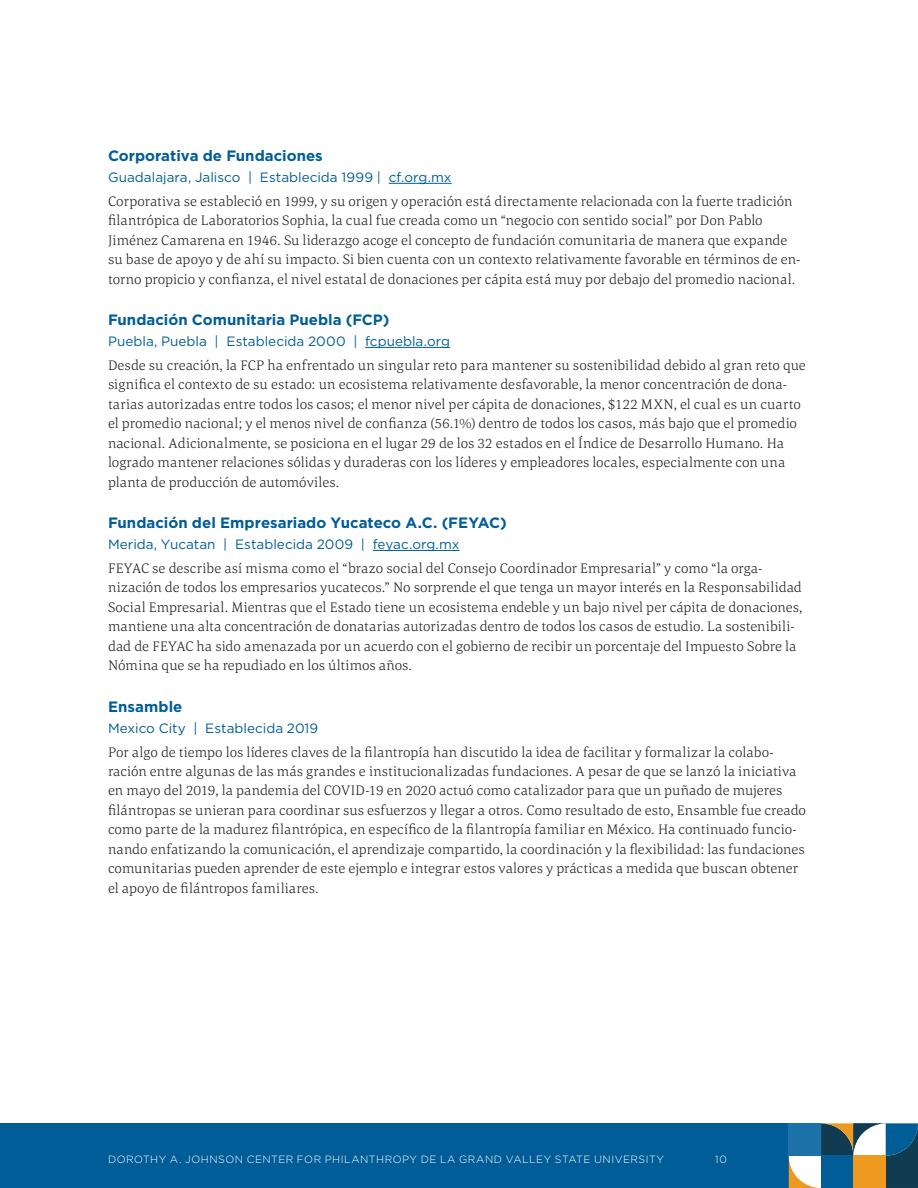
<style>
.page{position:relative;width:918px;height:1188px;background:#fff}
.page>*{position:absolute;margin:0;border:0;box-sizing:border-box;transform-origin:0 0}
.t1{font:700 15px "Gotham";color:#005d98}
.t2{font:300 14.25px/19.5px "Corda";letter-spacing:.005em;color:#231f20}
.t3{font:13.5px "Gotham";color:#005d98}
.t4{font:300 10.5px "Gotham";letter-spacing:.045em;color:#fff}
</style>
<div class="page">
<div style="left:0;top:1123px;width:789px;height:65px;background:#005d98"></div>
<svg style="left:789px;top:1123px;width:129px;height:65px"></svg>
<div style="left:853px;top:1156px;width:33px;height:32px;background:#ee9a20"></div>
<hr style="left:389px;top:183px;width:63px;height:1px;background:#005d98">
<hr style="left:365px;top:347px;width:85px;height:1px;background:#005d98">
<hr style="left:373px;top:550px;width:87px;height:1px;background:#005d98">
<p class="t1" style="left:108px;top:147px;width:216px">Corporativa de Fundaciones</p>
<p class="t3" style="left:108px;top:169px;width:345px">Guadalajara, Jalisco | Establecida 1999 | cf.org.mx</p>
<p class="t2" style="left:108px;top:191px;width:694px">Corporativa se estableció en 1999, y su origen y operación está directamente relacionada con la fuerte tradición filantrópica de Laboratorios Sophia, la cual fue creada como un “negocio con sentido social” por Don Pablo Jiménez Camarena en 1946. Su liderazgo acoge el concepto de fundación comunitaria de manera que expande su base de apoyo y de ahí su impacto. Si bien cuenta con un contexto relativamente favorable en términos de en&shy;torno propicio y confianza, el nivel estatal de donaciones per cápita está muy por debajo del promedio nacional.</p>
<p class="t1" style="left:108px;top:311px;width:283px">Fundación Comunitaria Puebla (FCP)</p>
<p class="t3" style="left:108px;top:333px;width:344px">Puebla, Puebla | Establecida 2000 | fcpuebla.org</p>
<p class="t2" style="left:108px;top:355px;width:699px">Desde su creación, la FCP ha enfrentado un singular reto para mantener su sostenibilidad debido al gran reto que significa el contexto de su estado: un ecosistema relativamente desfavorable, la menor concentración de dona&shy;tarias autorizadas entre todos los casos; el menor nivel per cápita de donaciones, $122 MXN, el cual es un cuarto el promedio nacional; y el menos nivel de confianza (56.1%) dentro de todos los casos, más bajo que el promedio nacional. Adicionalmente, se posiciona en el lugar 29 de los 32 estados en el Índice de Desarrollo Humano. Ha logrado mantener relaciones sólidas y duraderas con los líderes y empleadores locales, especialmente con una planta de producción de automóviles.</p>
<p class="t1" style="left:108px;top:514px;width:400px">Fundación del Empresariado Yucateco A.C. (FEYAC)</p>
<p class="t3" style="left:108px;top:536px;width:353px">Merida, Yucatan | Establecida 2009 | feyac.org.mx</p>
<p class="t2" style="left:108px;top:558px;width:696px">FEYAC se describe así misma como el “brazo social del Consejo Coordinador Empresarial” y como “la orga&shy;nización de todos los empresarios yucatecos.” No sorprende el que tenga un mayor interés en la Responsabilidad Social Empresarial. Mientras que el Estado tiene un ecosistema endeble y un bajo nivel per cápita de donaciones, mantiene una alta concentración de donatarias autorizadas dentro de todos los casos de estudio. La sostenibili&shy;dad de FEYAC ha sido amenazada por un acuerdo con el gobierno de recibir un porcentaje del Impuesto Sobre la Nómina que se ha repudiado en los últimos años.</p>
<p class="t1" style="left:108px;top:698px;width:76px">Ensamble</p>
<p class="t3" style="left:108px;top:719px;width:212px">Mexico City | Establecida 2019</p>
<p class="t2" style="left:108px;top:742px;width:700px">Por algo de tiempo los líderes claves de la filantropía han discutido la idea de facilitar y formalizar la colabo&shy;ración entre algunas de las más grandes e institucionalizadas fundaciones. A pesar de que se lanzó la iniciativa en mayo del 2019, la pandemia del COVID-19 en 2020 actuó como catalizador para que un puñado de mujeres filántropas se unieran para coordinar sus esfuerzos y llegar a otros. Como resultado de esto, Ensamble fue creado como parte de la madurez filantrópica, en específico de la filantropía familiar en México. Ha continuado funcio&shy;nando enfatizando la comunicación, el aprendizaje compartido, la coordinación y la flexibilidad: las fundaciones comunitarias pueden aprender de este ejemplo e integrar estos valores y prácticas a medida que buscan obtener el apoyo de filántropos familiares.</p>
<p class="t4" style="left:108px;top:1153px;width:558px">DOROTHY A. JOHNSON CENTER FOR PHILANTHROPY DE LA GRAND VALLEY STATE UNIVERSITY</p>
<p class="t4" style="left:715px;top:1153px;width:13px">10</p>
</div>
